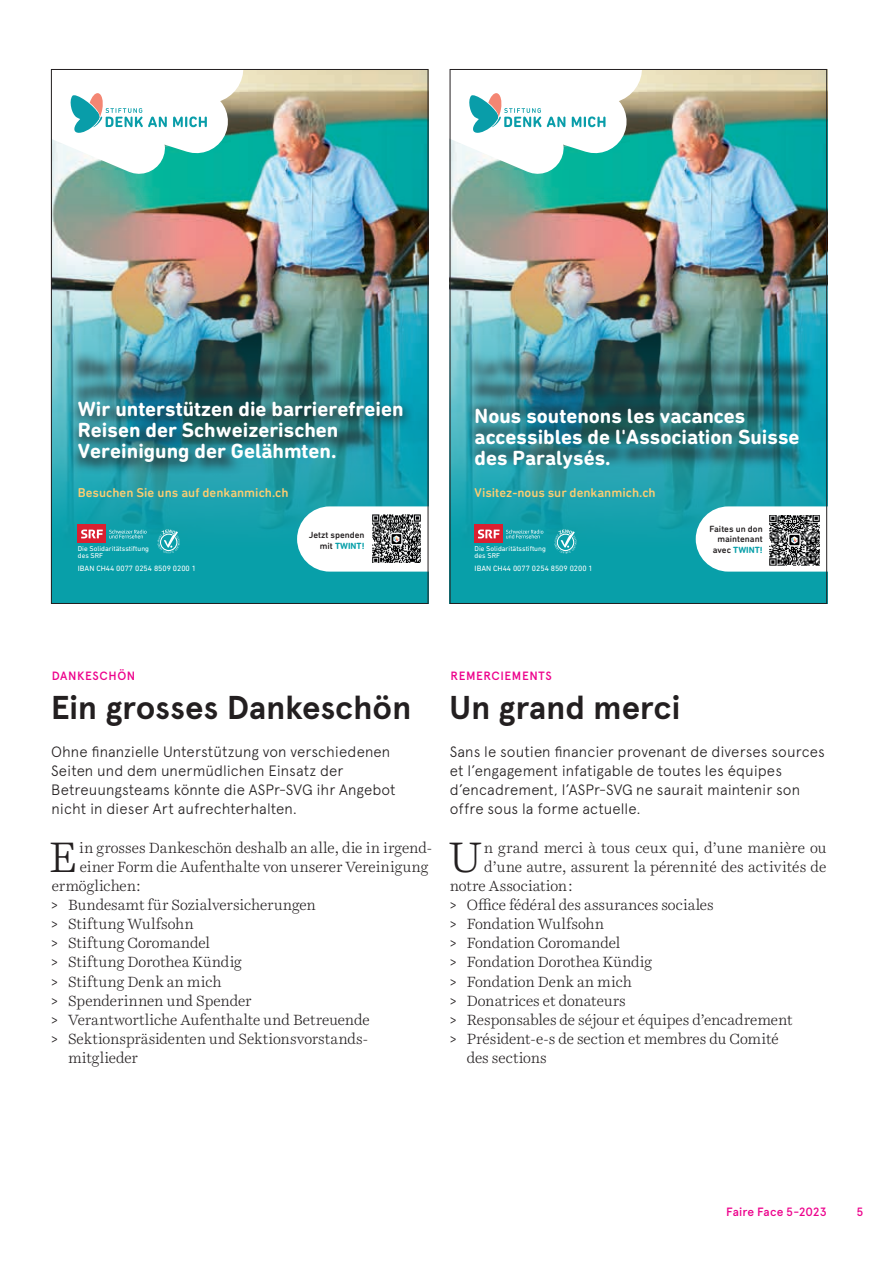
<style>
.page{position:relative;width:893px;height:1263px;background:#fff}
.page>*{position:absolute;margin:0;border:0;box-sizing:border-box;transform-origin:0 0}
.t1{font:300 43.2px "Harrietv 2 Text";color:#231f20}
.t2{font:700 33px "Apercu Pro";letter-spacing:-.005em;color:#231f20}
.t3{font:700 20.85px/20.9px "DIN Next Rounded LT Pro";color:#fff}
.t4{font:300 15px "Harrietv 2 Text";letter-spacing:-.005em;color:#231f20}
.t5{font:300 15px/19.2px "Apercu Pro";letter-spacing:.005em;color:#231f20}
.t6{font:500 13.05px "DIN Next Rounded LT Pro";color:#fecd70}
.t7{font:500 12px "Apercu Pro";letter-spacing:.04em;color:#ed028c}
.t8{font:500 12px "Apercu Pro";color:#ed028c}
.t9{font:500 9.15px/10.5px "DIN Next Rounded LT Pro";color:#231f20;text-align:right}
.t10{font:7.8px "DIN Next Rounded LT Pro";color:#fff}
.t11{font:7.2px/7.2px "DIN Next Rounded LT Pro";color:#fff}
.s1{font-weight:700;color:#089fa9}
.s2{font-family:"Apercu Pro"}
</style>
<div class="page">
<img style="left:452px;top:71px;width:373px;height:128px">
<img style="left:452px;top:199px;width:373px;height:403px">
<img style="left:466px;top:351px;width:348px;height:117px">
<svg style="left:554px;top:529px;width:23px;height:24px"></svg>
<div style="left:475px;top:525px;width:28px;height:18px;background:#da2031"></div>
<svg style="left:478px;top:529px;width:22px;height:9px"></svg>
<svg style="left:506px;top:530px;width:37px;height:8px"></svg>
<svg style="left:452px;top:71px;width:190px;height:103px"></svg>
<svg style="left:696px;top:506px;width:129px;height:66px"></svg>
<img style="left:53px;top:71px;width:373px;height:128px">
<img style="left:53px;top:199px;width:373px;height:403px">
<img style="left:69px;top:350px;width:345px;height:124px">
<svg style="left:158px;top:529px;width:22px;height:24px"></svg>
<div style="left:78px;top:525px;width:28px;height:18px;background:#da2031"></div>
<svg style="left:81px;top:529px;width:22px;height:9px"></svg>
<svg style="left:109px;top:530px;width:38px;height:8px"></svg>
<svg style="left:53px;top:71px;width:190px;height:103px"></svg>
<svg style="left:297px;top:506px;width:129px;height:66px"></svg>
<img style="left:769px;top:515px;width:50px;height:50px">
<img style="left:372px;top:514px;width:49px;height:49px">
<h3 class="t3" style="left:78px;top:399px;width:327px">Wir unterstützen die barrierefreien<br>Reisen der Schweizerischen<br>Vereinigung der Gelähmten.</h3>
<p class="t6" style="left:78px;top:485px;width:212px">Besuchen Sie uns auf denkanmich.ch</p>
<p class="t11" style="left:78px;top:545px;width:73px">Die Solidaritätsstiftung des SRF</p>
<p class="t10" style="left:78px;top:564px;width:120px">IBAN CH44 0077 0254 8509 0200 1</p>
<p class="t9" style="left:309px;top:529px;width:57px;line-height:11.7px">Jetzt spenden mit <span class="s1">TWINT!</span></p>
<h3 class="t3" style="left:475px;top:405px;width:326px">Nous soutenons les vacances accessibles de l'Association Suisse des Paralysés.</h3>
<p class="t6" style="left:475px;top:485px;width:183px">Visitez-nous sur denkanmich.ch</p>
<p class="t11" style="left:475px;top:545px;width:73px">Die Solidaritätsstiftung des SRF</p>
<p class="t10" style="left:475px;top:564px;width:120px">IBAN CH44 0077 0254 8509 0200 1</p>
<p class="t9" style="left:710px;top:523px;width:55px">Faites un don maintenant avec <span class="s1">TWINT!</span></p>
<p class="t7" style="left:52px;top:667px;width:85px">DANKESCHÖN</p>
<h2 class="t2" style="left:51px;top:682px;width:362px">Ein grosses Dankeschön</h2>
<p class="t5" style="left:51px;top:741px;width:346px">Ohne finanzielle Unterstützung von verschiedenen Seiten und dem unermüdlichen Einsatz der Betreuungsteams könnte die ASPr-SVG ihr Angebot nicht in dieser Art aufrechterhalten.</p>
<h1 class="t1" style="left:49px;top:828px;width:29px">E</h1>
<p class="t4" style="left:79px;top:837px;width:354px">in grosses Dankeschön deshalb an alle, die in irgend-</p>
<p class="t4" style="left:80px;top:856px;width:350px">einer Form die Aufenthalte von unserer Vereinigung</p>
<p class="t4" style="left:52px;top:876px;width:91px">ermöglichen:</p>
<p class="t4" style="left:51px;top:895px;width:266px"><span class="s2">&gt;</span> Bundesamt für Sozialversicherungen</p>
<p class="t4" style="left:51px;top:914px;width:144px"><span class="s2">&gt;</span> Stiftung Wulfsohn</p>
<p class="t4" style="left:51px;top:933px;width:161px"><span class="s2">&gt;</span> Stiftung Coromandel</p>
<p class="t4" style="left:51px;top:952px;width:192px"><span class="s2">&gt;</span> Stiftung Dorothea Kündig</p>
<p class="t4" style="left:51px;top:971px;width:172px"><span class="s2">&gt;</span> Stiftung Denk an mich</p>
<p class="t4" style="left:51px;top:990px;width:202px"><span class="s2">&gt;</span> Spenderinnen und Spender</p>
<p class="t4" style="left:51px;top:1009px;width:320px"><span class="s2">&gt;</span> Verantwortliche Aufenthalte und Betreuende</p>
<p class="t4" style="left:51px;top:1029px;width:317px"><span class="s2">&gt;</span> Sektionspräsidenten und Sektionsvorstands-</p>
<p class="t4" style="left:68px;top:1048px;width:72px">mitglieder</p>
<p class="t7" style="left:450px;top:667px;width:103px">REMERCIEMENTS</p>
<h2 class="t2" style="left:449px;top:682px;width:232px">Un grand merci</h2>
<p class="t5" style="left:450px;top:741px;width:377px">Sans le soutien financier provenant de diverses sources et l’engagement infatigable de toutes les équipes d’encadrement, l’ASPr-SVG ne saurait maintenir son offre sous la forme actuelle.</p>
<h1 class="t1" style="left:448px;top:828px;width:35px">U</h1>
<p class="t4" style="left:484px;top:837px;width:344px">n grand merci à tous ceux qui, d’une manière ou</p>
<p class="t4" style="left:484px;top:856px;width:344px">d’une autre, assurent la pérennité des activités de</p>
<p class="t4" style="left:450px;top:876px;width:125px">notre Association:</p>
<p class="t4" style="left:450px;top:895px;width:266px"><span class="s2">&gt;</span> Office fédéral des assurances sociales</p>
<p class="t4" style="left:450px;top:914px;width:156px"><span class="s2">&gt;</span> Fondation Wulfsohn</p>
<p class="t4" style="left:450px;top:933px;width:172px"><span class="s2">&gt;</span> Fondation Coromandel</p>
<p class="t4" style="left:450px;top:952px;width:204px"><span class="s2">&gt;</span> Fondation Dorothea Kündig</p>
<p class="t4" style="left:450px;top:971px;width:184px"><span class="s2">&gt;</span> Fondation Denk an mich</p>
<p class="t4" style="left:450px;top:990px;width:178px"><span class="s2">&gt;</span> Donatrices et donateurs</p>
<p class="t4" style="left:450px;top:1009px;width:344px"><span class="s2">&gt;</span> Responsables de séjour et équipes d’encadrement</p>
<p class="t4" style="left:450px;top:1029px;width:331px"><span class="s2">&gt;</span> Président-e-s de section et membres du Comité</p>
<p class="t4" style="left:467px;top:1048px;width:82px">des sections</p>
<p class="t8" style="left:726px;top:1203px;width:102px">Faire Face 5-2023</p>
<p class="t7" style="left:857px;top:1203px;width:8px">5</p>
</div>
